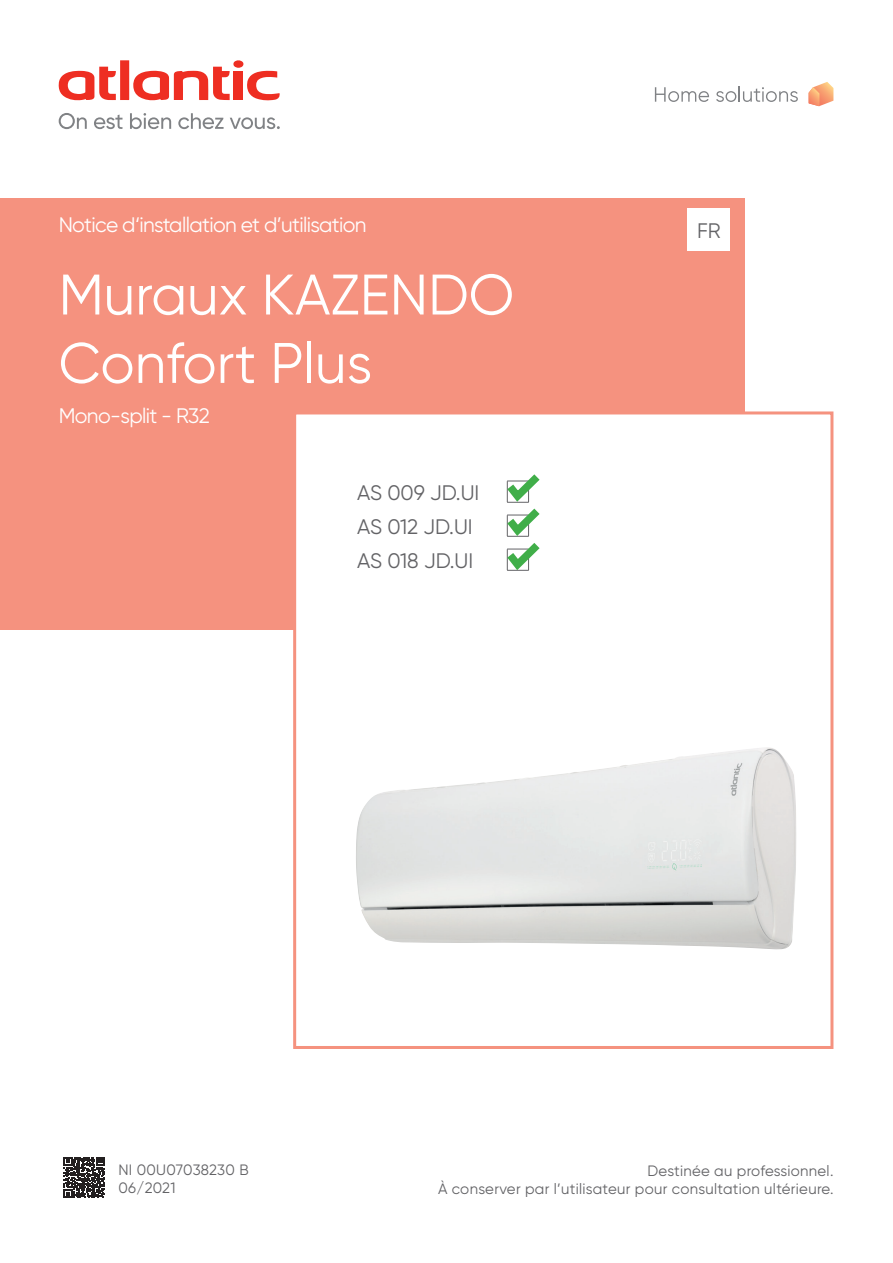
<style>
.page{position:relative;width:893px;height:1263px;background:#fff}
.page>*{position:absolute;margin:0;border:0;box-sizing:border-box;transform-origin:0 0}
.t1{font:57px/68.4px "Gilroy";color:#fff}
.t2{font:21px "Gilroy";letter-spacing:-.03em;color:#fff}
.t3{font:21px/34px "Gilroy";color:#636366}
.t4{font:15px/18px "Gilroy";letter-spacing:.02em;color:#636366}
</style>
<div class="page">
<svg style="left:64px;top:1157px;width:41px;height:41px"></svg>
<div style="left:0;top:199px;width:744px;height:431px;background:#f5927f"></div>
<svg style="left:293px;top:410px;width:541px;height:639px"></svg>
<img style="left:356px;top:747px;width:441px;height:202px">
<div style="left:688px;top:208px;width:42px;height:43px;background:#fff"></div>
<svg style="left:357px;top:466px;width:190px;height:110px;background:#f4f8f4"></svg>
<svg style="left:59px;top:113px;width:28px;height:16px"></svg>
<svg style="left:94px;top:115px;width:28px;height:14px"></svg>
<svg style="left:130px;top:113px;width:41px;height:16px"></svg>
<svg style="left:178px;top:113px;width:46px;height:16px"></svg>
<svg style="left:230px;top:117px;width:50px;height:12px"></svg>
<svg style="left:59px;top:60px;width:221px;height:41px"></svg>
<svg style="left:655px;top:87px;width:54px;height:15px"></svg>
<svg style="left:716px;top:87px;width:82px;height:15px"></svg>
<svg style="left:809px;top:82px;width:24px;height:24px"></svg>
<h2 class="t2" style="left:59px;top:212px;width:310px">Notice d‘installation et d’utilisation</h2>
<h2 class="t3" style="left:697px;top:213px;width:25px">FR</h2>
<h1 class="t1" style="left:59px;top:260px;width:457px">Muraux KAZENDO<br>Confort Plus</h1>
<h2 class="t2" style="left:59px;top:403px;width:153px">Mono-split - R32</h2>
<h2 class="t3" style="left:357px;top:475px;width:124px">AS 009 JD.UI<br>AS 012 JD.UI<br>AS 018 JD.UI</h2>
<p class="t4" style="left:118px;top:1160px;width:132px">NI 00U07038230 B<br>06/2021</p>
<p class="t4" style="left:438px;top:1161px;width:397px;text-align:right">Destinée au professionnel.<br>À conserver par l’utilisateur pour consultation ultérieure.</p>
</div>
